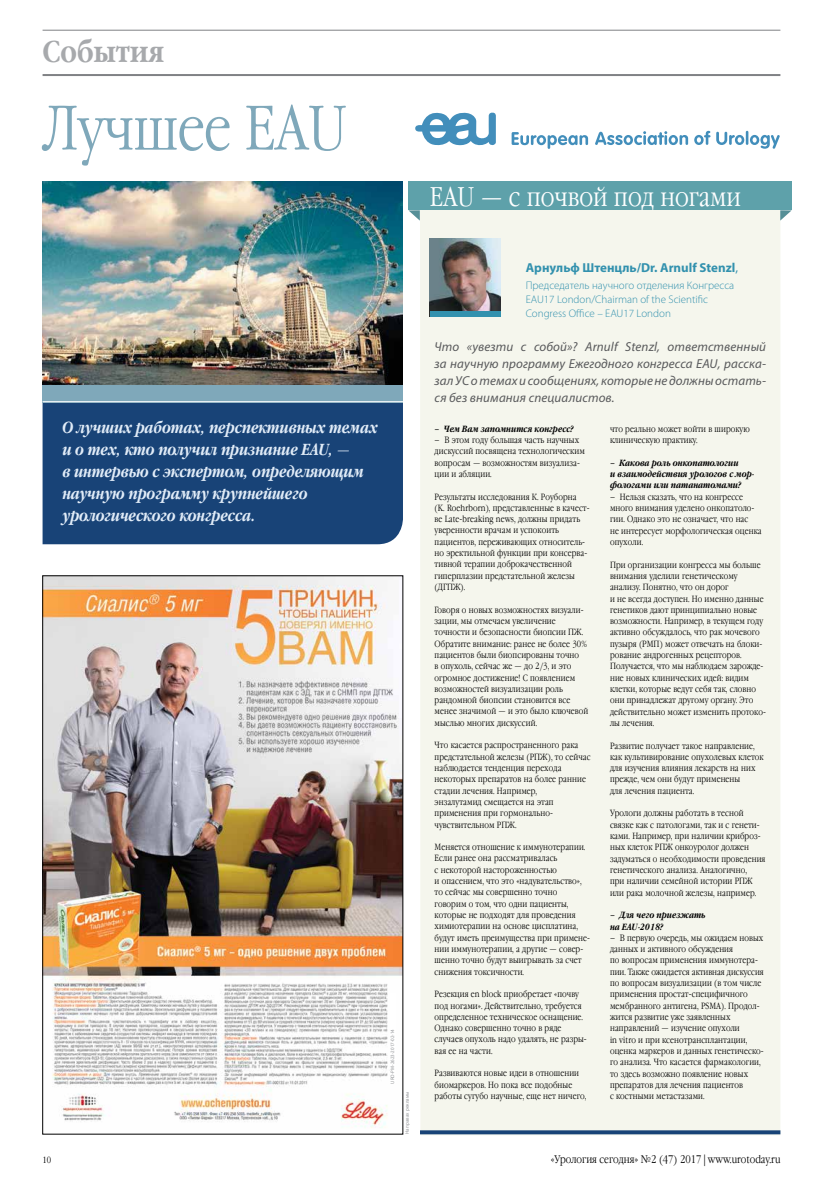
<style>
.page{position:relative;width:823px;height:1191px;background:#fff}
.page>*{position:absolute;margin:0;border:0;box-sizing:border-box;transform-origin:0 0}
.t1{font:300 62.8px "Garamond Narrow C";letter-spacing:-.01em;color:#7fa8ba}
.t2{font:700 30px "Garamond Narrow C";color:#a7a9ac}
.t3{font:300 27px "Garamond Narrow C";color:#fff}
.t4{font:italic 700 16px/22px "Garamond Narrow C";color:#e1ecf8}
.t5{font:italic 13px/17px "Myriad Pro";letter-spacing:.01em;color:#58595b;text-align:justify}
.t6{font:700 13px "Myriad Pro";color:#3291ae}
.t7{font:300 11px/14px "Myriad Pro";color:#3291ae}
.t8{font:300 11px "Garamond Narrow C";color:#000}
.t9{font:300 9px/11.3px "Garamond Narrow C";letter-spacing:.01em;color:#000}
.t10{font:italic 700 9px/11.3px "Garamond Narrow C";letter-spacing:.01em;color:#000}
.t11{font:5px "Myriad Pro";color:#939598}
.s1{font-weight:400}
</style>
<div class="page">
<hr style="left:43px;top:74px;width:737px;height:2px;background:#808285">
<hr style="left:43px;top:30px;width:737px;height:1px;background:#808285">
<div style="left:43px;top:402px;width:360px;height:142px;background:#184377"></div>
<img style="left:43px;top:181px;width:360px;height:204px">
<div style="left:420px;top:210px;width:360px;height:925px;background:#f5f6ed"></div>
<img style="left:45px;top:577px;width:356px;height:551px">
<div style="left:390px;top:992px;width:5px;height:91px;background:#fff"></div>
<img style="left:429px;top:238px;width:71px;height:73px">
<div style="left:429px;top:311px;width:71px;height:6px;background:#3291ae"></div>
<svg style="left:511px;top:132px;width:76px;height:17px"></svg>
<svg style="left:595px;top:131px;width:92px;height:14px"></svg>
<svg style="left:694px;top:131px;width:49px;height:14px"></svg>
<hr style="left:745px;top:131px;width:3px;height:14px;background:#428ebb">
<svg style="left:750px;top:135px;width:29px;height:14px"></svg>
<svg style="left:415px;top:112px;width:80px;height:34px"></svg>
<svg style="left:779px;top:210px;width:12px;height:11px"></svg>
<div style="left:408px;top:181px;width:383px;height:29px;background:#5ea1aa"></div>
<svg style="left:408px;top:210px;width:11px;height:10px"></svg>
<div style="left:43px;top:385px;width:360px;height:17px;background:#7fa8ba"></div>
<hr style="left:43px;top:401px;width:360px;height:1px;background:#fff">
<svg style="left:420px;top:1130px;width:360px;height:4px"></svg>
<h2 class="t2" style="left:43px;top:34px;width:123px">События</h2>
<h1 class="t1" style="left:43px;top:94px;width:306px">Лучшее EAU</h1>
<h3 class="t3" style="left:429px;top:181px;width:313px">EAU — c почвой под ногами</h3>
<h3 class="t4" style="left:62px;top:417px;width:316px">О лучших работах, перспективных темах и о тех, кто получил признание EAU, —<br>в интервью с экспертом, определяющим научную программу крупнейшего урологического конгресса.</h3>
<p class="t11" style="left:389px;top:1083px;width:56px;rotate:-90deg">URO-PM-2623-2017-02-14</p>
<p class="t11" style="left:404px;top:1134px;width:44px;rotate:-90deg">На правах рекламы</p>
<h3 class="t6" style="left:525px;top:259px;width:214px">Арнульф Штенцль/Dr. Arnulf Stenzl<span class="s1">,</span></h3>
<p class="t7" style="left:525px;top:278px;width:210px">Председатель научного отделения Конгресса<br>EAU17 London/Chairman of the Scientific<br>Congress Office – EAU17 London</p>
<h3 class="t5" style="left:434px;top:338px;width:333px">Что «увезти с собой»? Arnulf Stenzl, ответственный за научную программу Ежегодного конгресса EAU, расска&shy;зал УС о темах и сообщениях, которые не должны остать&shy;ся без внимания специалистов.</h3>
<p class="t10" style="left:434px;top:423px;width:141px">– Чем Вам запомнится конгресс?</p>
<p class="t9" style="left:434px;top:434px;width:152px">– В этом году большая часть научных дискуссий посвящена технологическим вопросам — возможностям визуализа&shy;ции и абляции.</p>
<p class="t9" style="left:434px;top:491px;width:156px">Результаты исследования К. Роуборна<br>(K. Roehrborn), представленные в качест&shy;ве Late-breaking news, должны придать уверенности врачам и успокоить пациентов, переживающих относитель&shy;но эректильной функции при консерва&shy;тивной терапии доброкачественной гиперплазии предстательной железы (ДГПЖ).</p>
<p class="t9" style="left:434px;top:604px;width:155px">Говоря о новых возможностях визуали&shy;зации, мы отмечаем увеличение точности и безопасности биопсии ПЖ.<br>Обратите внимание: ранее не более 30% пациентов были биопсированы точно<br>в опухоль, сейчас же — до 2/3, и это огромное достижение! С появлением возможностей визуализации роль рандомной биопсии становится все менее значимой — и это было ключевой мыслью многих дискуссий.</p>
<p class="t9" style="left:434px;top:740px;width:157px">Что касается распространенного рака предстательной железы (РПЖ), то сейчас наблюдается тенденция перехода некоторых препаратов на более ранние стадии лечения. Например,<br>энзалутамид смещается на этап применения при гормонально&shy;чувствительном РПЖ.</p>
<p class="t9" style="left:434px;top:841px;width:157px">Меняется отношение к иммунотерапии.<br>Если ранее она рассматривалась<br>с некоторой настороженностью<br>и опасением, что это «надувательство», то сейчас мы совершенно точно говорим о том, что одни пациенты, которые не подходят для проведения химиотерапии на основе цисплатина, будут иметь преимущества при примене&shy;нии иммунотерапии, а другие — совер&shy;шенно точно будут выигрывать за счет снижения токсичности.</p>
<p class="t9" style="left:434px;top:988px;width:154px">Резекция еn block приобретает «почву под ногами». Действительно, требуется определенное техническое оснащение.<br>Однако совершенно точно в ряде случаев опухоль надо удалять, не разры&shy;вая ее на части.</p>
<p class="t9" style="left:434px;top:1068px;width:153px">Развиваются новые идеи в отношении биомаркеров. Но пока все подобные работы сугубо научные, еще нет ничего,</p>
<p class="t9" style="left:609px;top:423px;width:141px">что реально может войти в широкую клиническую практику.</p>
<p class="t10" style="left:609px;top:458px;width:146px">– Какова роль онкопатологии<br>и взаимодействия урологов с мор&shy;фологами или патанатомами?</p>
<p class="t9" style="left:609px;top:491px;width:153px">– Нельзя сказать, что на конгрессе много внимания уделено онкопатоло&shy;гии. Однако это не означает, что нас<br>не интересует морфологическая оценка опухоли.</p>
<p class="t9" style="left:609px;top:559px;width:157px">При организации конгресса мы больше внимания уделили генетическому анализу. Понятно, что он дорог<br>и не всегда доступен. Но именно данные генетиков дают принципиально новые возможности. Например, в текущем году активно обсуждалось, что рак мочевого пузыря (РМП) может отвечать на блоки&shy;рование андрогенных рецепторов.<br>Получается, что мы наблюдаем зарожде&shy;ние новых клинических идей: видим клетки, которые ведут себя так, словно они принадлежат другому органу. Это действительно может изменить протоко&shy;лы лечения.</p>
<p class="t9" style="left:609px;top:740px;width:155px">Развитие получает такое направление, как культивирование опухолевых клеток для изучения влияния лекарств на них прежде, чем они будут применены<br>для лечения пациента.</p>
<p class="t9" style="left:609px;top:808px;width:157px">Урологи должны работать в тесной связке как с патологами, так и с генети&shy;ками. Например, при наличии криброз&shy;ных клеток РПЖ онкоуролог должен задуматься о необходимости проведения генетического анализа. Аналогично,<br>при наличии семейной истории РПЖ или рака молочной железы, например.</p>
<p class="t10" style="left:609px;top:910px;width:97px">– Для чего приезжать на EAU-2018?</p>
<p class="t9" style="left:609px;top:932px;width:155px">– В первую очередь, мы ожидаем новых данных и активного обсуждения<br>по вопросам применения иммунотера&shy;пии. Также ожидается активная дискуссия по вопросам визуализации (в том числе применения простат-специфичного мембранного антигена, PSMA). Продол&shy;жится развитие уже заявленных направлений — изучение опухоли<br>in vitro и при ксенотрансплантации, оценка маркеров и данных генетическо&shy;го анализа. Что касается фармакологии, то здесь возможно появление новых препаратов для лечения пациентов<br>с костными метастазами.</p>
<p class="t9" style="left:43px;top:1154px;width:10px">10</p>
<p class="t8" style="left:550px;top:1152px;width:231px">«Урология сегодня» №2 (47) 2017 | www.urotoday.ru</p>
</div>
